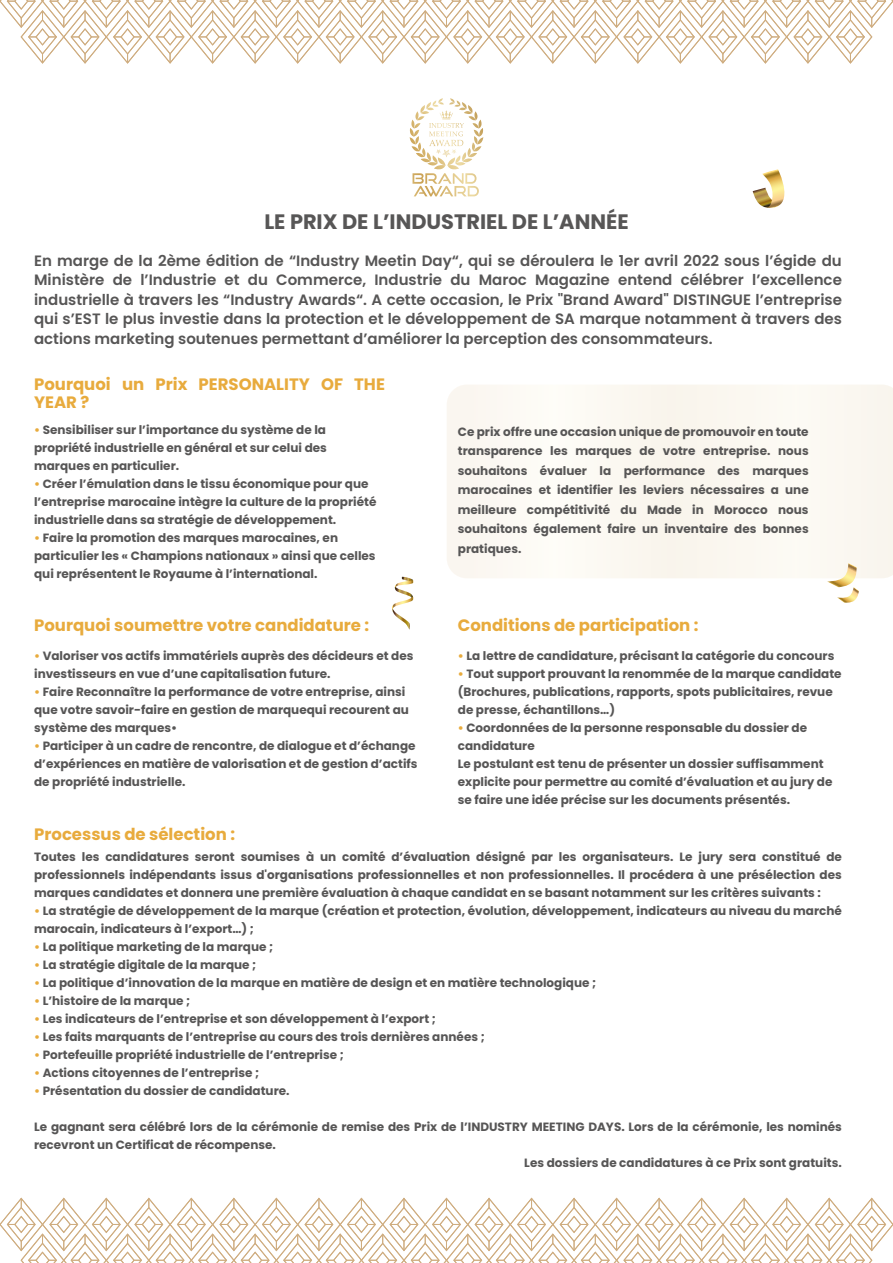
<style>
.page{position:relative;width:893px;height:1263px;background:#fff}
.page>*{position:absolute;margin:0;border:0;box-sizing:border-box;transform-origin:0 0}
.t1{font:700 20.85px "Poppins";color:#575656}
.t2{font:700 16.5px/18px "Poppins";color:#e8ab3d}
.t3{font:600 15px/19.5px "Poppins";color:#575656;text-align:justify}
.t4{font:700 12px/18px "Poppins";color:#575656}
.s1{color:#e8ab3d}
</style>
<div class="page">
<div style="left:447px;top:385px;width:446px;height:193px;background:#fbf8f1"></div>
<svg style="left:827px;top:563px;width:32px;height:40px"></svg>
<svg style="left:392px;top:577px;width:22px;height:53px"></svg>
<svg style="left:753px;top:169px;width:32px;height:39px"></svg>
<svg style="left:0;top:0;width:893px;height:64px"></svg>
<svg style="left:0;top:1197px;width:893px;height:66px"></svg>
<svg style="left:409px;top:98px;width:75px;height:99px"></svg>
<h1 class="t1" style="left:264px;top:209px;width:366px">LE PRIX DE L’INDUSTRIEL DE L’ANNÉE</h1>
<p class="t3" style="left:34px;top:251px;width:809px">En marge de la 2ème édition de “Industry Meetin Day“, qui se déroulera le 1er avril 2022 sous l’égide du Ministère de l’Industrie et du Commerce, Industrie du Maroc Magazine entend célébrer l’excellence industrielle à travers les “Industry Awards“. A cette occasion, le Prix "Brand Award" DISTINGUE l’entreprise qui s’EST le plus investie dans la protection et le développement de SA marque notamment à travers des actions marketing soutenues permettant d’améliorer la perception des consommateurs.</p>
<h2 class="t2" style="left:34px;top:375px;width:352px">Pourquoi un Prix PERSONALITY OF THE<br>YEAR ?</h2>
<p class="t4" style="left:34px;top:421px;width:294px;text-align:justify"><span class="s1">•</span> Sensibiliser sur l’importance du système de la propriété industrielle en général et sur celui des marques en particulier.</p>
<p class="t4" style="left:34px;top:475px;width:344px"><span class="s1">•</span> Créer l’émulation dans le tissu économique pour que l’entreprise marocaine intègre la culture de la propriété industrielle dans sa stratégie de développement.</p>
<p class="t4" style="left:34px;top:529px;width:343px"><span class="s1">•</span> Faire la promotion des marques marocaines, en particulier les « Champions nationaux » ainsi que celles qui représentent le Royaume à l’international.</p>
<h2 class="t2" style="left:34px;top:616px;width:337px">Pourquoi soumettre votre candidature :</h2>
<p class="t4" style="left:34px;top:647px;width:381px"><span class="s1">•</span> Valoriser vos actifs immatériels auprès des décideurs et des investisseurs en vue d’une capitalisation future.</p>
<p class="t4" style="left:34px;top:683px;width:376px"><span class="s1">•</span> Faire Reconnaître la performance de votre entreprise, ainsi que votre savoir-faire en gestion de marquequi recourent au système des marques•</p>
<p class="t4" style="left:34px;top:737px;width:385px"><span class="s1">•</span> Participer à un cadre de rencontre, de dialogue et d’échange d’expériences en matière de valorisation et de gestion d’actifs de propriété industrielle.</p>
<h2 class="t2" style="left:34px;top:825px;width:202px">Processus de sélection :</h2>
<p class="t4" style="left:458px;top:422px;width:352px;line-height:19.5px;text-align:justify">Ce prix offre une occasion unique de promouvoir en toute transparence les marques de votre entreprise. nous souhaitons évaluer la performance des marques marocaines et identifier les leviers nécessaires a une meilleure compétitivité du Made in Morocco nous souhaitons également faire un inventaire des bonnes pratiques.</p>
<h2 class="t2" style="left:458px;top:616px;width:242px">Conditions de participation :</h2>
<p class="t4" style="left:458px;top:647px;width:378px"><span class="s1">•</span> La lettre de candidature, précisant la catégorie du concours</p>
<p class="t4" style="left:458px;top:665px;width:385px"><span class="s1">•</span> Tout support prouvant la renommée de la marque candidate (Brochures, publications, rapports, spots publicitaires, revue de presse, échantillons…)</p>
<p class="t4" style="left:458px;top:719px;width:376px"><span class="s1">•</span> Coordonnées de la personne responsable du dossier de candidature<br>Le postulant est tenu de présenter un dossier suffisamment explicite pour permettre au comité d’évaluation et au jury de se faire une idée précise sur les documents présentés.</p>
<p class="t4" style="left:34px;top:848px;width:809px;text-align:justify">Toutes les candidatures seront soumises à un comité d’évaluation désigné par les organisateurs. Le jury sera constitué de professionnels indépendants issus d'organisations professionnelles et non professionnelles. Il procédera à une présélection des marques candidates et donnera une première évaluation à chaque candidat en se basant notamment sur les critères suivants :</p>
<p class="t4" style="left:34px;top:902px;width:809px"><span class="s1">•</span> La stratégie de développement de la marque (création et protection, évolution, développement, indicateurs au niveau du marché marocain, indicateurs à l’export…) ;</p>
<p class="t4" style="left:34px;top:938px;width:241px"><span class="s1">•</span> La politique marketing de la marque ;</p>
<p class="t4" style="left:34px;top:956px;width:224px"><span class="s1">•</span> La stratégie digitale de la marque ;</p>
<p class="t4" style="left:34px;top:974px;width:564px"><span class="s1">•</span> La politique d’innovation de la marque en matière de design et en matière technologique ;</p>
<p class="t4" style="left:34px;top:992px;width:158px"><span class="s1">•</span> L’histoire de la marque ;</p>
<p class="t4" style="left:34px;top:1010px;width:403px"><span class="s1">•</span> Les indicateurs de l’entreprise et son développement à l’export ;</p>
<p class="t4" style="left:34px;top:1028px;width:452px"><span class="s1">•</span> Les faits marquants de l’entreprise au cours des trois dernières années ;</p>
<p class="t4" style="left:34px;top:1046px;width:311px"><span class="s1">•</span> Portefeuille propriété industrielle de l’entreprise ;</p>
<p class="t4" style="left:34px;top:1064px;width:227px"><span class="s1">•</span> Actions citoyennes de l’entreprise ;</p>
<p class="t4" style="left:34px;top:1082px;width:257px"><span class="s1">•</span> Présentation du dossier de candidature.</p>
<p class="t4" style="left:34px;top:1118px;width:809px">Le gagnant sera célébré lors de la cérémonie de remise des Prix de l’INDUSTRY MEETING DAYS. Lors de la cérémonie, les nominés</p>
<p class="t4" style="left:34px;top:1136px;width:243px">recevront un Certificat de récompense.</p>
<p class="t4" style="left:524px;top:1154px;width:319px">Les dossiers de candidatures à ce Prix sont gratuits.</p>
</div>
